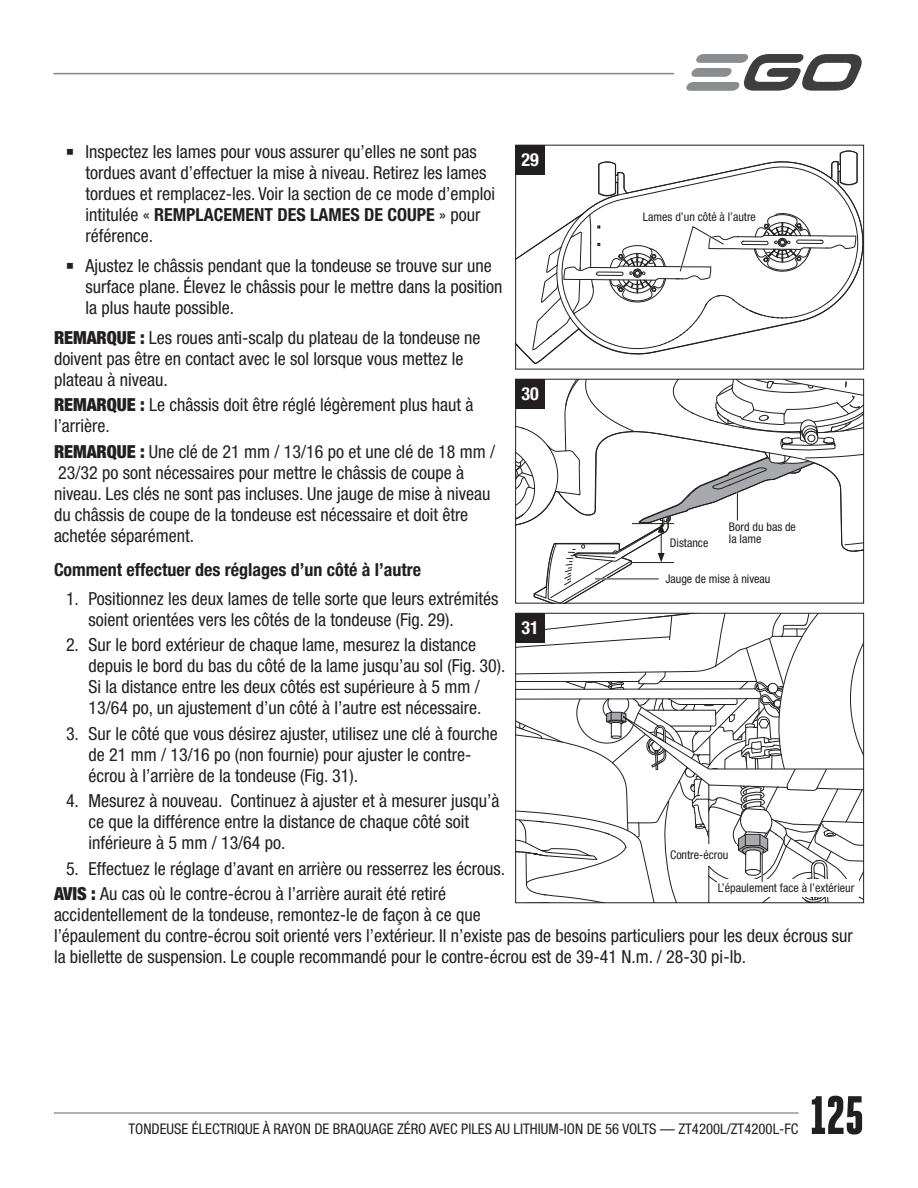
<style>
.page{position:relative;width:918px;height:1188px;background:#fff}
.page>*{position:absolute;margin:0;border:0;box-sizing:border-box;transform-origin:0 0}
.t1{font:900 54px "Heroic Condensed";color:#231f20}
.t2{font:condensed 18px/21px "Helvetica Neue LT Std";color:#231f20}
.t3{font:700 condensed 18px "Helvetica Neue LT Std";color:#231f20}
.t4{font:700 condensed 18px "Helvetica Neue LT Std";color:#fff}
.t5{font:condensed 14.7px "Helvetica Neue LT Std";color:#231f20}
.t6{font:condensed 12px/12px "Helvetica Neue LT Std";color:#231f20}
.s1{font-weight:700}
.s2{font-weight:900}
</style>
<div class="page">
<hr style="left:54px;top:73px;width:620px;height:1px;background:#8a8c8f">
<svg style="left:686px;top:54px;width:176px;height:37px"></svg>
<hr style="left:54px;top:1112px;width:745px;height:2px;background:#939598">
<svg style="left:517px;top:615px;width:345px;height:286px"></svg>
<div style="left:515px;top:613px;width:349px;height:290px;border:1px solid #231f20"></div>
<div style="left:515px;top:613px;width:30px;height:30px;background:#231f20"></div>
<div style="left:670px;top:844px;width:66px;height:21px;background:#fff"></div>
<div style="left:718px;top:879px;width:141px;height:17px;background:#fff"></div>
<hr style="left:761px;top:852px;width:2px;height:30px;background:#fff">
<hr style="left:762px;top:852px;width:1px;height:30px;background:#231f20">
<svg style="left:583px;top:150px;width:279px;height:127px"></svg>
<div style="left:515px;top:145px;width:349px;height:224px;border:1px solid #231f20"></div>
<div style="left:515px;top:145px;width:30px;height:30px;background:#231f20"></div>
<div style="left:643px;top:210px;width:113px;height:15px;background:#fff"></div>
<svg style="left:516px;top:213px;width:340px;height:151px"></svg>
<div style="left:515px;top:379px;width:30px;height:30px;background:#231f20"></div>
<svg style="left:516px;top:379px;width:348px;height:225px"></svg>
<hr style="left:632px;top:562px;width:42px;height:1px;background:#231f20">
<hr style="left:632px;top:523px;width:42px;height:1px;background:#231f20">
<hr style="left:595px;top:579px;width:64px;height:1px;background:#231f20">
<hr style="left:737px;top:491px;width:1px;height:30px;background:#231f20">
<p class="t2" style="left:86px;top:141px;width:411px;text-indent:-21px">◾ Inspectez les lames pour vous assurer qu’elles ne sont pas tordues avant d’effectuer la mise à niveau. Retirez les lames tordues et remplacez-les. Voir la section de ce mode d’emploi intitulée « <span class="s1">REMPLACEMENT DES LAMES DE COUPE</span> » pour référence.</p>
<p class="t2" style="left:86px;top:255px;width:419px;text-indent:-21px">◾ Ajustez le châssis pendant que la tondeuse se trouve sur une surface plane. Élevez le châssis pour le mettre dans la position la plus haute possible.</p>
<p class="t2" style="left:54px;top:327px;width:428px"><span class="s2">REMARQUE :</span> Les roues anti-scalp du plateau de la tondeuse ne doivent pas être en contact avec le sol lorsque vous mettez le plateau à niveau.</p>
<p class="t2" style="left:54px;top:394px;width:421px"><span class="s2">REMARQUE :</span> Le châssis doit être réglé légèrement plus haut à l’arrière.</p>
<p class="t2" style="left:54px;top:441px;width:443px"><span class="s2">REMARQUE :</span> Une clé de 21 mm / 13/16 po et une clé de 18 mm / 23/32 po sont nécessaires pour mettre le châssis de coupe à niveau. Les clés ne sont pas incluses. Une jauge de mise à niveau du châssis de coupe de la tondeuse est nécessaire et doit être achetée séparément.</p>
<p class="t3" style="left:54px;top:559px;width:369px">Comment effectuer des réglages d’un côté à l’autre</p>
<p class="t2" style="left:89px;top:588px;width:411px;text-indent:-22px">1. Positionnez les deux lames de telle sorte que leurs extrémités soient orientées vers les côtés de la tondeuse (Fig. 29).</p>
<p class="t2" style="left:89px;top:634px;width:418px;text-indent:-22px">2. Sur le bord extérieur de chaque lame, mesurez la distance depuis le bord du bas du côté de la lame jusqu’au sol (Fig. 30).<br>Si la distance entre les deux côtés est supérieure à 5 mm / 13/64 po, un ajustement d’un côté à l’autre est nécessaire.</p>
<p class="t2" style="left:89px;top:723px;width:411px;text-indent:-22px">3. Sur le côté que vous désirez ajuster, utilisez une clé à fourche de 21 mm / 13/16 po (non fournie) pour ajuster le contre&shy;écrou à l’arrière de la tondeuse (Fig. 31).</p>
<p class="t2" style="left:89px;top:790px;width:412px;text-indent:-22px">4. Mesurez à nouveau. Continuez à ajuster et à mesurer jusqu’à ce que la différence entre la distance de chaque côté soit inférieure à 5 mm / 13/64 po.</p>
<p class="t2" style="left:54px;top:856px;width:453px;line-height:25.5px;text-indent:12px">5. Effectuez le réglage d’avant en arrière ou resserrez les écrous.<br><span class="s2">AVIS :</span> Au cas où le contre-écrou à l’arrière aurait été retiré</p>
<p class="t2" style="left:54px;top:904px;width:800px">accidentellement de la tondeuse, remontez-le de façon à ce que<br>l’épaulement du contre-écrou soit orienté vers l’extérieur. Il n’existe pas de besoins particuliers pour les deux écrous sur la biellette de suspension. Le couple recommandé pour le contre-écrou est de 39-41 N.m. / 28-30 pi-lb.</p>
<p class="t4" style="left:522px;top:149px;width:19px">29</p>
<p class="t6" style="left:643px;top:211px;width:115px">Lames d’un côté à l’autre</p>
<p class="t4" style="left:522px;top:383px;width:19px">30</p>
<p class="t6" style="left:729px;top:520px;width:69px">Bord du bas de la lame</p>
<p class="t6" style="left:670px;top:537px;width:40px">Distance</p>
<p class="t6" style="left:665px;top:572px;width:107px">Jauge de mise à niveau</p>
<p class="t4" style="left:522px;top:617px;width:19px">31</p>
<p class="t6" style="left:670px;top:849px;width:60px">Contre-écrou</p>
<p class="t6" style="left:718px;top:882px;width:138px">L’épaulement face à l’extérieur</p>
<p class="t5" style="left:128px;top:1120px;width:672px">TONDEUSE ÉLECTRIQUE À RAYON DE BRAQUAGE ZÉRO AVEC PILES AU LITHIUM-ION DE 56 VOLTS — ZT4200L/ZT4200L-FC</p>
<h1 class="t1" style="left:810px;top:1086px;width:55px">125</h1>
</div>
